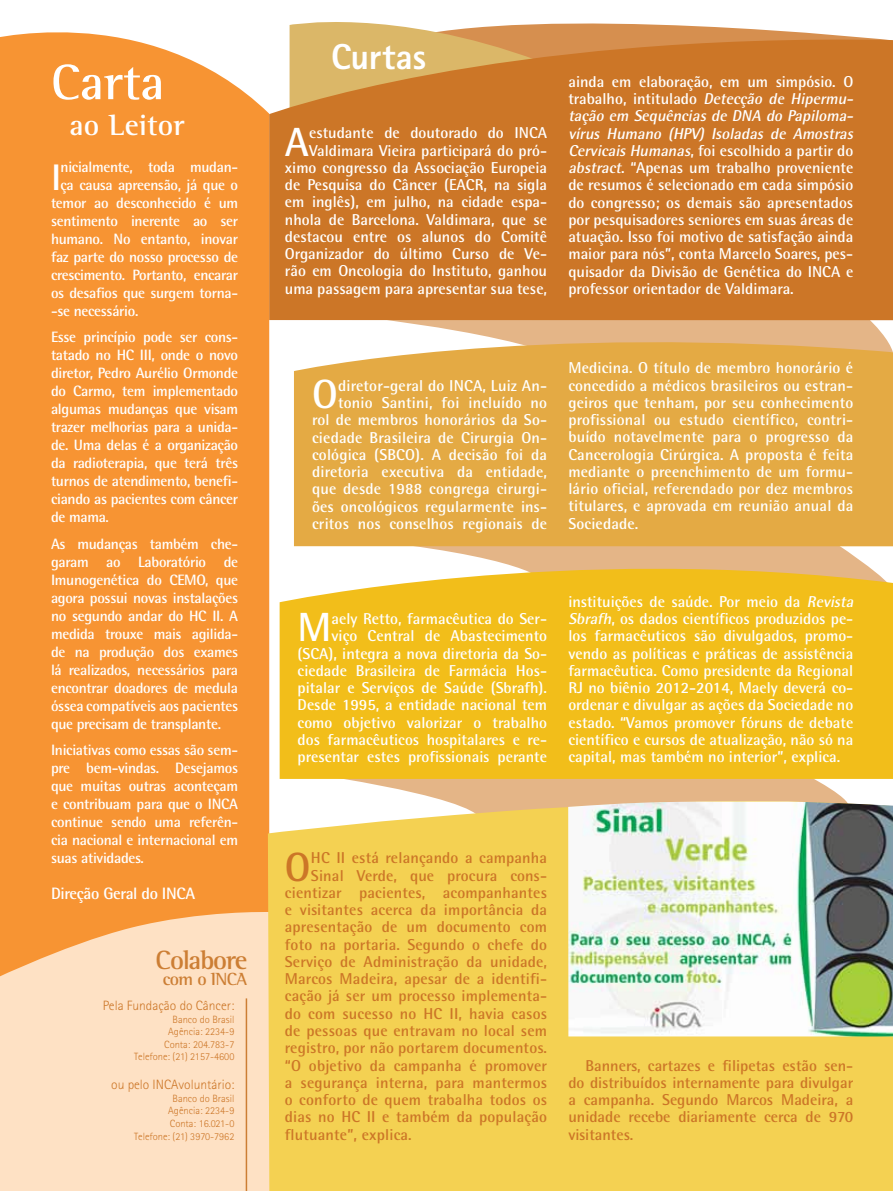
<style>
.page{position:relative;width:893px;height:1191px;background:#fff}
.page>*{position:absolute;margin:0;border:0;box-sizing:border-box;transform-origin:0 0}
.t1{font:700 51px "Rotis Semi Serif";color:#fff}
.t2{font:700 40.8px "Rotis Semi Sans";color:#fff}
.t3{font:700 40.8px "Rotis Semi Sans";color:#cc7627}
.t4{font:700 37.05px "Rotis Semi Sans";color:#fff}
.t5{font:800 36px "Rotis Sans Serif";letter-spacing:-.005em;color:#fff}
.t6{font:700 30px "Rotis Semi Serif";color:#fff}
.t7{font:700 27px "Rotis Semi Serif";letter-spacing:-.04em;color:#cc7e34}
.t8{font:700 18px "Rotis Semi Serif";letter-spacing:-.04em;color:#cc7e34}
.t9{font:700 16.5px "Rotis Semi Sans";letter-spacing:-.02em;color:#fff}
.t10{font:700 15.75px/17.2px "Rotis Semi Sans";color:#fff;text-align:right}
.t11{font:700 15.75px/17.2px "Rotis Semi Sans";letter-spacing:.01em;color:#cc7627;text-align:justify}
.t12{font:700 15px/18px "Rotis Semi Sans";letter-spacing:-.02em;color:#fff;text-align:justify}
.t13{font:300 13.5px "Rotis Sans Serif";color:#cc7627}
.t14{font:300 10.5px/12.6px "Rotis Sans Serif";color:#cc7627;text-align:right}
.s1{font-style:italic}
</style>
<div class="page">
<div style="left:0;top:866px;width:269px;height:325px;background:#fee1c4"></div>
<div style="left:0;top:32px;width:269px;height:945px;background:#f79433"></div>
<svg style="left:539px;top:23px;width:269px;height:10px;fill:#d68f4f"></svg>
<svg style="left:290px;top:22px;width:249px;height:11px"></svg>
<svg style="left:269px;top:33px;width:624px;height:287px;background:#cd7c2e"></svg>
<svg style="left:344px;top:779px;width:499px;height:19px;background:#e7be96"></svg>
<svg style="left:280px;top:546px;width:613px;height:233px;background:#f1c130"></svg>
<svg style="left:294px;top:321px;width:599px;height:225px;background:#e5af52"></svg>
<div style="left:268px;top:798px;width:625px;height:393px;background:#f4d152"></div>
<img style="left:568px;top:801px;width:325px;height:235px">
<hr style="left:246px;top:998px;width:1px;height:193px;background:#cc7e34">
<h1 class="t1" style="left:51px;top:51px;width:115px">Carta</h1>
<h3 class="t6" style="left:70px;top:107px;width:116px">ao Leitor</h3>
<h3 class="t4" style="left:51px;top:154px;width:12px">I</h3>
<p class="t12" style="left:61px;top:157px;width:179px">nicialmente, toda mudan-</p>
<p class="t12" style="left:61px;top:175px;width:179px">ça causa apreensão, já que o</p>
<p class="t12" style="left:51px;top:193px;width:189px">temor ao desconhecido é um</p>
<p class="t12" style="left:51px;top:211px;width:189px">sentimento inerente ao ser</p>
<p class="t12" style="left:51px;top:229px;width:189px">humano. No entanto, inovar</p>
<p class="t12" style="left:51px;top:247px;width:189px">faz parte do nosso processo de</p>
<p class="t12" style="left:51px;top:265px;width:189px">crescimento. Portanto, encarar</p>
<p class="t12" style="left:51px;top:283px;width:189px">os desafios que surgem torna-</p>
<p class="t12" style="left:51px;top:301px;width:89px">-se necessário.</p>
<p class="t12" style="left:51px;top:328px;width:189px">Esse princípio pode ser cons&shy;tatado no HC III, onde o novo diretor, Pedro Aurélio Ormonde do Carmo, tem implementado algumas mudanças que visam trazer melhorias para a unida&shy;de. Uma delas é a organização da radioterapia, que terá três turnos de atendimento, benefi&shy;ciando as pacientes com câncer de mama.</p>
<p class="t12" style="left:51px;top:534px;width:189px">As mudanças também che&shy;garam ao Laboratório de Imunogenética do CEMO, que agora possui novas instalações no segundo andar do HC II. A medida trouxe mais agilida&shy;de na produção dos exames lá realizados, necessários para encontrar doadores de medula óssea compatíveis aos pacientes que precisam de transplante.</p>
<p class="t12" style="left:51px;top:741px;width:189px">Iniciativas como essas são sem&shy;pre bem-vindas. Desejamos que muitas outras aconteçam e contribuam para que o INCA continue sendo uma referên&shy;cia nacional e internacional em suas atividades.</p>
<p class="t9" style="left:51px;top:883px;width:146px">Direção Geral do INCA</p>
<h3 class="t7" style="left:156px;top:943px;width:93px">Colabore</h3>
<p class="t8" style="left:163px;top:968px;width:86px">com o INCA</p>
<p class="t13" style="left:103px;top:997px;width:133px">Pela Fundação do Câncer:</p>
<p class="t14" style="left:134px;top:1012px;width:102px">Banco do Brasil<br>Agência: 2234-9<br>Conta: 204.783-7<br>Telefone: (21) 2157-4600</p>
<p class="t13" style="left:111px;top:1076px;width:125px">ou pelo INCAvoluntário:</p>
<p class="t14" style="left:134px;top:1092px;width:102px">Banco do Brasil<br>Agência: 2234-9<br>Conta: 16.021-0<br>Telefone: (21) 3970-7962</p>
<h3 class="t5" style="left:331px;top:34px;width:97px">Curtas</h3>
<p class="t10" style="left:285px;top:124px;width:264px">estudante de doutorado do INCA Valdimara Vieira participará do pró&shy;ximo congresso da Associação Europeia de Pesquisa do Câncer (EACR, na sigla em inglês), em julho, na cidade espa&shy;nhola de Barcelona. Valdimara, que se destacou entre os alunos do Comitê Organizador do último Curso de Ve&shy;rão em Oncologia do Instituto, ganhou uma passagem para apresentar sua tese,</p>
<h2 class="t2" style="left:285px;top:117px;width:26px">A</h2>
<p class="t10" style="left:568px;top:72px;width:290px;text-align:left">ainda em elaboração, em um simpósio. O trabalho, intitulado <span class="s1">Detecção de Hipermu&shy;tação em Sequências de DNA do Papiloma&shy;vírus Humano (HPV) Isoladas de Amostras Cervicais Humanas</span>, foi escolhido a partir do <span class="s1">abstract</span>. “Apenas um trabalho proveniente de resumos é selecionado em cada simpósio do congresso; os demais são apresentados por pesquisadores seniores em suas áreas de atuação. Isso foi motivo de satisfação ainda maior para nós”, conta Marcelo Soares, pes&shy;quisador da Divisão de Genética do INCA e professor orientador de Valdimara.</p>
<h2 class="t2" style="left:312px;top:369px;width:27px">O</h2>
<p class="t10" style="left:312px;top:377px;width:237px">diretor-geral do INCA, Luiz An&shy;tonio Santini, foi incluído no<br>rol de membros honorários da So&shy;ciedade Brasileira de Cirurgia On&shy;cológica (SBCO). A decisão foi da diretoria executiva da entidade, que desde 1988 congrega cirurgi&shy;ões oncológicos regularmente ins&shy;critos nos conselhos regionais de</p>
<p class="t10" style="left:568px;top:359px;width:286px;text-align:justify">Medicina. O título de membro honorário é concedido a médicos brasileiros ou estran&shy;geiros que tenham, por seu conhecimento profissional ou estudo científico, contri&shy;buído notavelmente para o progresso da Cancerologia Cirúrgica. A proposta é feita mediante o preenchimento de um formu&shy;lário oficial, referendado por dez membros titulares, e aprovada em reunião anual da Sociedade.</p>
<p class="t10" style="left:298px;top:610px;width:251px">aely Retto, farmacêutica do Ser-<br>viço Central de Abastecimento (SCA), integra a nova diretoria da So&shy;ciedade Brasileira de Farmácia Hos&shy;pitalar e Serviços de Saúde (Sbrafh).<br>Desde 1995, a entidade nacional tem como objetivo valorizar o trabalho dos farmacêuticos hospitalares e re&shy;presentar estes profissionais perante</p>
<h2 class="t2" style="left:298px;top:602px;width:35px">M</h2>
<p class="t10" style="left:568px;top:592px;width:290px;text-align:left">instituições de saúde. Por meio da <span class="s1">Revista Sbrafh</span>, os dados científicos produzidos pe&shy;los farmacêuticos são divulgados, promo&shy;vendo as políticas e práticas de assistência farmacêutica. Como presidente da Regional RJ no biênio 2012-2014, Maely deverá co&shy;ordenar e divulgar as ações da Sociedade no estado. “Vamos promover fóruns de debate científico e cursos de atualização, não só na capital, mas também no interior”, explica.</p>
<h2 class="t3" style="left:285px;top:842px;width:27px">O</h2>
<p class="t11" style="left:311px;top:849px;width:238px">HC II está relançando a campanha</p>
<p class="t11" style="left:311px;top:866px;width:238px">Sinal Verde, que procura cons-</p>
<p class="t11" style="left:285px;top:883px;width:264px">cientizar pacientes, acompanhantes</p>
<p class="t11" style="left:285px;top:901px;width:264px">e visitantes acerca da importância da</p>
<p class="t11" style="left:285px;top:918px;width:264px">apresentação de um documento com</p>
<p class="t11" style="left:285px;top:935px;width:264px">foto na portaria. Segundo o chefe do</p>
<p class="t11" style="left:285px;top:952px;width:264px">Serviço de Administração da unidade,</p>
<p class="t11" style="left:285px;top:970px;width:264px">Marcos Madeira, apesar de a identifi-</p>
<p class="t11" style="left:285px;top:987px;width:264px">cação já ser um processo implementa-</p>
<p class="t11" style="left:285px;top:1004px;width:264px">do com sucesso no HC II, havia casos</p>
<p class="t11" style="left:285px;top:1021px;width:264px">de pessoas que entravam no local sem</p>
<p class="t11" style="left:285px;top:1039px;width:264px">registro, por não portarem documentos.</p>
<p class="t11" style="left:285px;top:1056px;width:264px">“O objetivo da campanha é promover</p>
<p class="t11" style="left:285px;top:1073px;width:264px">a segurança interna, para mantermos</p>
<p class="t11" style="left:285px;top:1090px;width:264px">o conforto de quem trabalha todos os</p>
<p class="t11" style="left:285px;top:1108px;width:264px">dias no HC II e também da população</p>
<p class="t11" style="left:285px;top:1125px;width:128px">flutuante”, explica.</p>
<p class="t11" style="left:568px;top:1056px;width:286px;text-indent:17px">Banners, cartazes e filipetas estão sen&shy;do distribuídos internamente para divulgar a campanha. Segundo Marcos Madeira, a unidade recebe diariamente cerca de 970 visitantes.</p>
</div>
